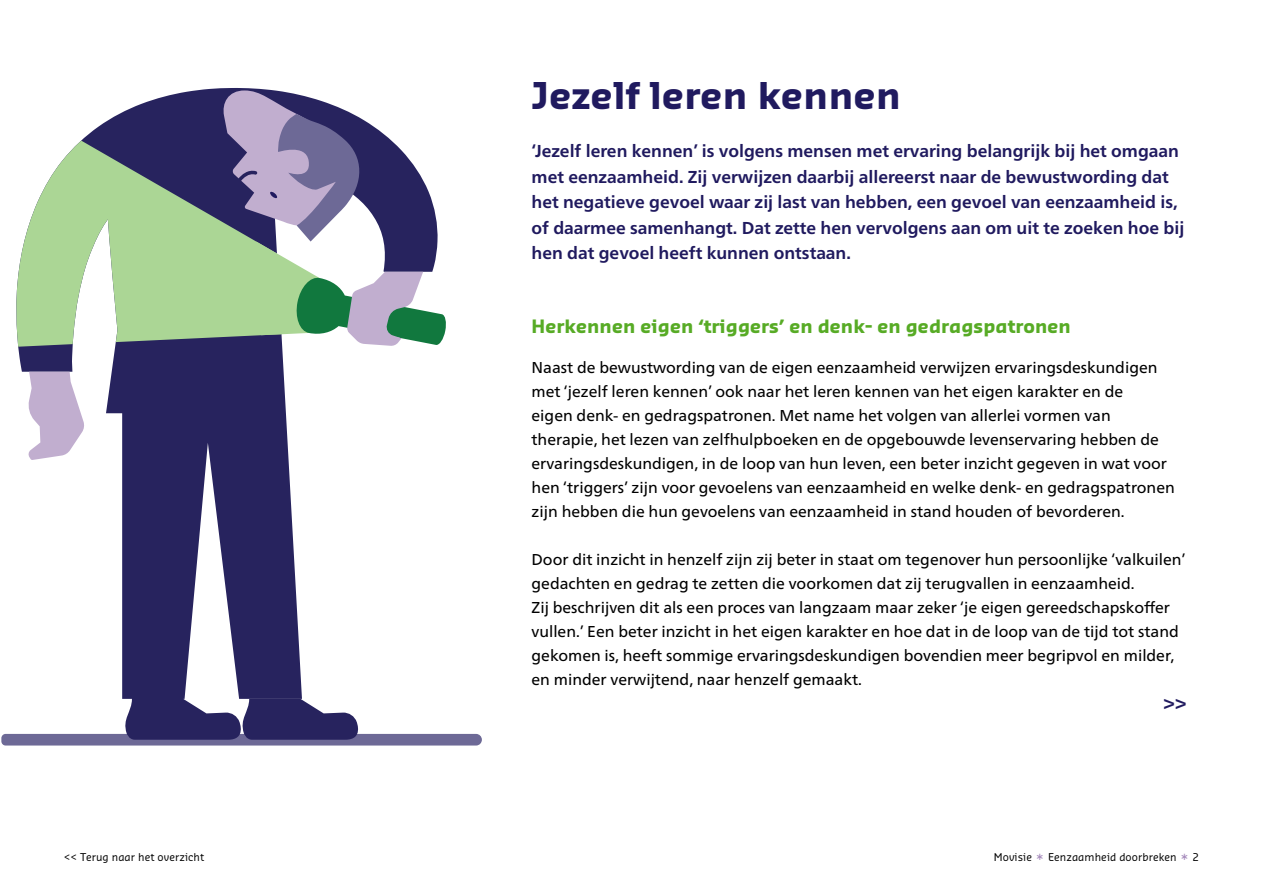
<style>
.page{position:relative;width:1263px;height:893px;background:#fff}
.page>*{position:absolute;margin:0;border:0;box-sizing:border-box;transform-origin:0 0}
.t1{font:700 36px "Sansa";letter-spacing:.01em;color:#201a5f}
.t2{font:500 19.5px "Frutiger Neue LT Pro";color:#201a5f}
.t3{font:700 18px "Sansa";letter-spacing:.005em;color:#57ab25}
.t4{font:700 17.25px/25.5px "Frutiger Neue LT Pro";color:#201a5f}
.t5{font:15.75px/24px "Frutiger Neue LT Pro";color:#000}
.t6{font:10.5px "Sansa";letter-spacing:.01em;color:#000}
.s1{font-size:15px;color:#a68bbc}
</style>
<div class="page">
<svg style="left:18px;top:88px;width:284px;height:611px;fill:#27235e"></svg>
<svg style="left:16px;top:134px;width:286px;height:213px;fill:#abd695"></svg>
<svg style="left:222px;top:90px;width:224px;height:256px"></svg>
<svg style="left:28px;top:372px;width:57px;height:88px"></svg>
<svg style="left:1px;top:699px;width:481px;height:46px"></svg>
<p class="t6" style="left:64px;top:850px;width:142px">&lt;&lt; Terug naar het overzicht</p>
<h1 class="t1" style="left:531px;top:73px;width:371px">Jezelf leren kennen</h1>
<p class="t4" style="left:531px;top:138px;width:654px">‘Jezelf leren kennen’ is volgens mensen met ervaring belangrijk bij het omgaan met eenzaamheid. Zij verwijzen daarbij allereerst naar de bewustwording dat het negatieve gevoel waar zij last van hebben, een gevoel van eenzaamheid is, of daarmee samenhangt. Dat zette hen vervolgens aan om uit te zoeken hoe bij hen dat gevoel heeft kunnen ontstaan.</p>
<p class="t3" style="left:531px;top:315px;width:541px">Herkennen eigen ‘triggers’ en denk- en gedragspatronen</p>
<p class="t5" style="left:531px;top:355px;width:645px">Naast de bewustwording van de eigen eenzaamheid verwijzen ervaringsdeskundigen met ‘jezelf leren kennen’ ook naar het leren kennen van het eigen karakter en de<br>eigen denk- en gedragspatronen. Met name het volgen van allerlei vormen van therapie, het lezen van zelfhulpboeken en de opgebouwde levenservaring hebben de ervaringsdeskundigen, in de loop van hun leven, een beter inzicht gegeven in wat voor hen ‘triggers’ zijn voor gevoelens van eenzaamheid en welke denk- en gedragspatronen zijn hebben die hun gevoelens van eenzaamheid in stand houden of bevorderen.</p>
<p class="t5" style="left:531px;top:547px;width:656px">Door dit inzicht in henzelf zijn zij beter in staat om tegenover hun persoonlijke ‘valkuilen’ gedachten en gedrag te zetten die voorkomen dat zij terugvallen in eenzaamheid.<br>Zij beschrijven dit als een proces van langzaam maar zeker ‘je eigen gereedschapskoffer vullen.’ Een beter inzicht in het eigen karakter en hoe dat in de loop van de tijd tot stand gekomen is, heeft sommige ervaringsdeskundigen bovendien meer begripvol en milder, en minder verwijtend, naar henzelf gemaakt.</p>
<p class="t2" style="left:1163px;top:690px;width:24px">&gt;&gt;</p>
<p class="t6" style="left:994px;top:850px;width:207px">Movisie <span class="s1">*</span> Eenzaamheid doorbreken <span class="s1">*</span> 2</p>
</div>
